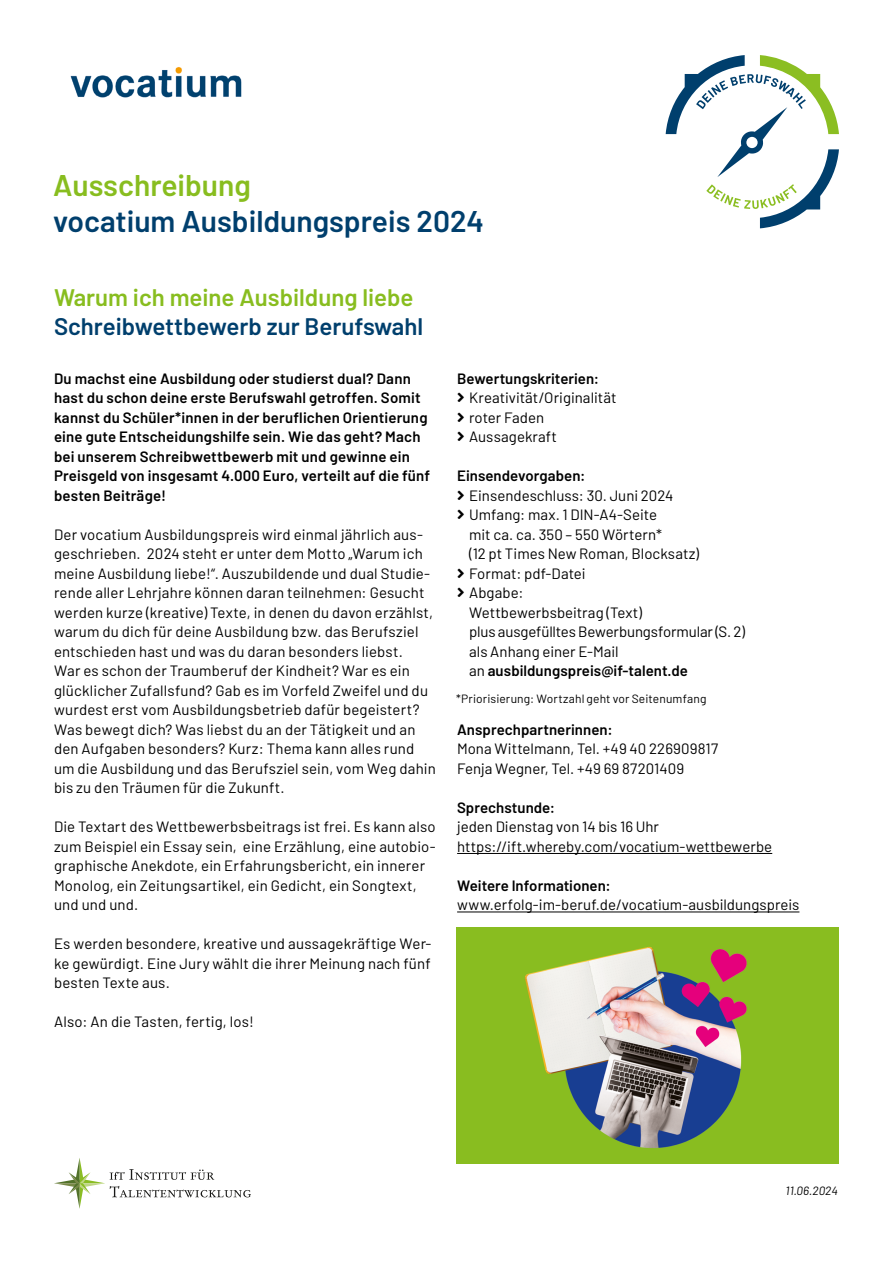
<style>
.page{position:relative;width:893px;height:1263px;background:#fff}
.page>*{position:absolute;margin:0;border:0;box-sizing:border-box;transform-origin:0 0}
.t1{font:600 30px "Barlow";color:#003f6d}
.t2{font:600 30px "Barlow";color:#88bd1f}
.t3{font:600 24px "Barlow";color:#003f6d}
.t4{font:600 24px "Barlow";color:#88bd1f}
.t5{font:15px/19.5px "Barlow";letter-spacing:.01em;color:#000}
.t6{font:600 15px/19.5px "Barlow";letter-spacing:.01em;color:#000}
.t7{font:12px "Barlow";letter-spacing:.01em;color:#000}
.t8{font:italic 12px "Barlow";color:#000}
.s1{font-weight:600}
</style>
<div class="page">
<hr style="left:457px;top:853px;width:315px;height:1px;background:#000">
<hr style="left:457px;top:911px;width:342px;height:1px;background:#000">
<svg style="left:666px;top:55px;width:173px;height:173px"></svg>
<img style="left:456px;top:927px;width:383px;height:237px">
<svg style="left:54px;top:1158px;width:197px;height:51px"></svg>
<img style="left:70px;top:67px;width:172px;height:31px">
<h1 class="t2" style="left:53px;top:163px;width:199px">Ausschreibung</h1>
<h1 class="t1" style="left:53px;top:199px;width:433px">vocatium Ausbildungspreis 2024</h1>
<h2 class="t4" style="left:54px;top:279px;width:361px">Warum ich meine Ausbildung liebe</h2>
<h2 class="t3" style="left:54px;top:308px;width:371px">Schreibwettbewerb zur Berufswahl</h2>
<p class="t6" style="left:54px;top:368px;width:378px">Du machst eine Ausbildung oder studierst dual? Dann hast du schon deine erste Berufswahl getroffen. Somit kannst du Schüler*innen in der beruflichen Orientierung eine gute Entscheidungshilfe sein. Wie das geht? Mach bei unserem Schreibwettbewerb mit und gewinne ein Preisgeld von insgesamt 4.000 Euro, verteilt auf die fünf besten Beiträge!</p>
<p class="t5" style="left:54px;top:524px;width:383px">Der vocatium Ausbildungspreis wird einmal jährlich aus&shy;geschrieben. 2024 steht er unter dem Motto „Warum ich meine Ausbildung liebe!“. Auszubildende und dual Studie&shy;rende aller Lehrjahre können daran teilnehmen: Gesucht werden kurze (kreative) Texte, in denen du davon erzählst, warum du dich für deine Ausbildung bzw. das Berufsziel entschieden hast und was du daran besonders liebst.<br>War es schon der Traumberuf der Kindheit? War es ein glücklicher Zufallsfund? Gab es im Vorfeld Zweifel und du wurdest erst vom Ausbildungsbetrieb dafür begeistert?<br>Was bewegt dich? Was liebst du an der Tätigkeit und an den Aufgaben besonders? Kurz: Thema kann alles rund um die Ausbildung und das Berufsziel sein, vom Weg dahin bis zu den Träumen für die Zukunft.</p>
<p class="t5" style="left:54px;top:816px;width:383px">Die Textart des Wettbewerbsbeitrags ist frei. Es kann also zum Beispiel ein Essay sein, eine Erzählung, eine autobio&shy;graphische Anekdote, ein Erfahrungsbericht, ein innerer Monolog, ein Zeitungsartikel, ein Gedicht, ein Songtext, und und und.</p>
<p class="t5" style="left:54px;top:933px;width:379px;text-align:justify">Es werden besondere, kreative und aussagekräftige Wer&shy;ke gewürdigt. Eine Jury wählt die ihrer Meinung nach fünf besten Texte aus.</p>
<p class="t5" style="left:54px;top:1011px;width:201px">Also: An die Tasten, fertig, los!</p>
<p class="t6" style="left:457px;top:368px;width:144px">Bewertungskriterien:</p>
<p class="t5" style="left:457px;top:387px;width:161px">■●▼ Kreativität/Originalität</p>
<p class="t5" style="left:457px;top:407px;width:88px">■●▼ roter Faden</p>
<p class="t5" style="left:457px;top:426px;width:101px">■●▼ Aussagekraft</p>
<p class="t6" style="left:457px;top:465px;width:130px">Einsendevorgaben:</p>
<p class="t5" style="left:457px;top:485px;width:218px">■●▼ Einsendeschluss: 30. Juni 2024</p>
<p class="t5" style="left:469px;top:504px;width:231px;text-indent:-12px">■●▼ Umfang: max. 1 DIN-A4-Seite<br>mit ca. ca. 350 – 550 Wörtern*<br>(12 pt Times New Roman, Blocksatz)</p>
<p class="t5" style="left:457px;top:563px;width:130px">■●▼ Format: pdf-Datei</p>
<p class="t5" style="left:469px;top:582px;width:277px;text-indent:-12px">■●▼ Abgabe:<br>Wettbewerbsbeitrag (Text)<br>plus ausgefülltes Bewerbungsformular (S. 2) als Anhang einer E-Mail<br>an <span class="s1">ausbildungspreis@if-talent.de</span></p>
<p class="t7" style="left:456px;top:690px;width:252px">*Priorisierung: Wortzahl geht vor Seitenumfang</p>
<p class="t6" style="left:457px;top:719px;width:157px">Ansprechpartnerinnen:</p>
<p class="t5" style="left:457px;top:738px;width:262px">Mona Wittelmann, Tel. +49 40 226909817<br>Fenja Wegner, Tel. +49 69 87201409</p>
<p class="t6" style="left:457px;top:797px;width:100px">Sprechstunde:</p>
<p class="t5" style="left:457px;top:816px;width:317px">jeden Dienstag von 14 bis 16 Uhr https://ift.whereby.com/vocatium-wettbewerbe</p>
<p class="t6" style="left:457px;top:875px;width:155px">Weitere Informationen:</p>
<p class="t5" style="left:457px;top:894px;width:344px">www.erfolg-im-beruf.de/vocatium-ausbildungspreis</p>
<p class="t8" style="left:786px;top:1182px;width:54px">11.06.2024</p>
</div>
